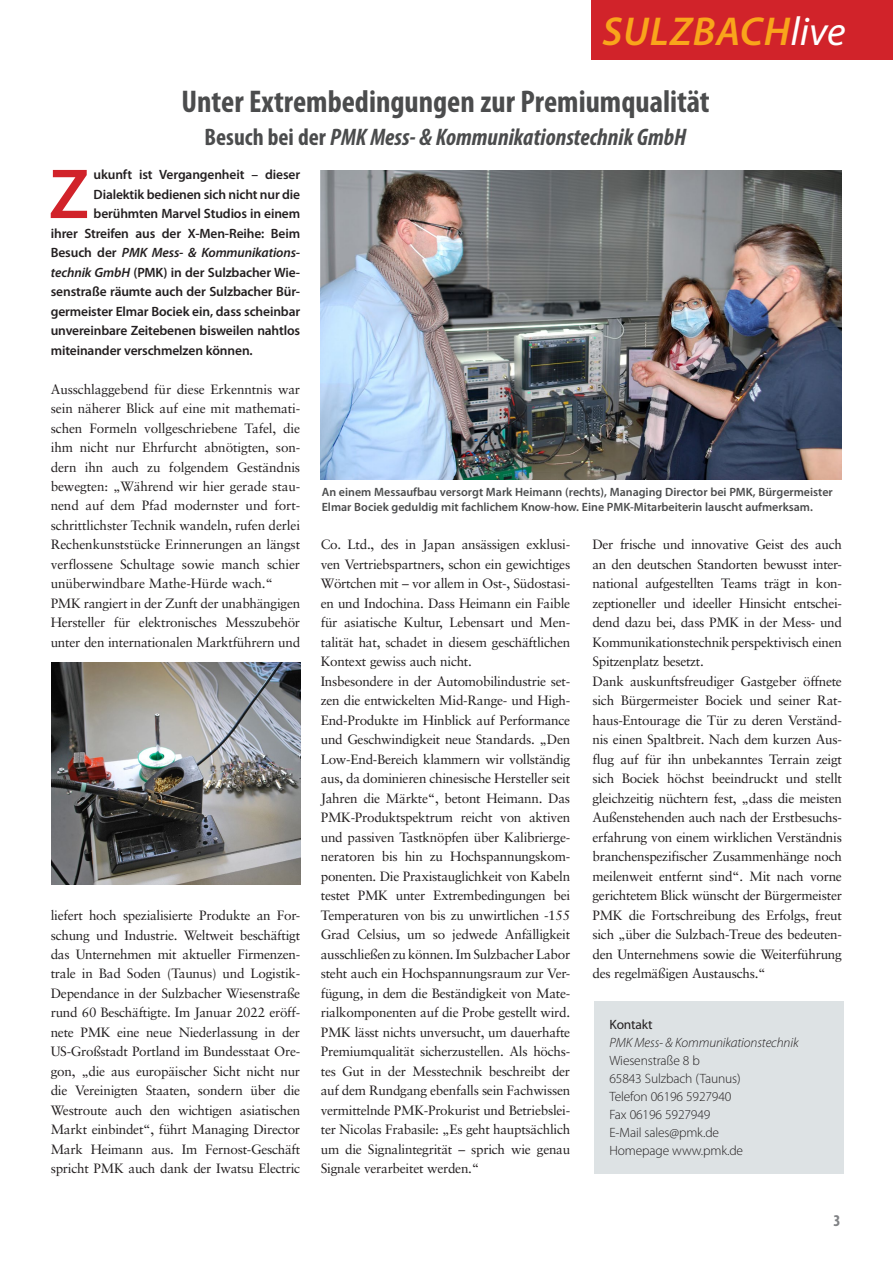
<style>
.page{position:relative;width:893px;height:1263px;background:#fff}
.page>*{position:absolute;margin:0;border:0;box-sizing:border-box;transform-origin:0 0}
.t1{font:600 71.4px "Myriad Pro";color:#d1232a}
.t2{font:italic 600 40.5px "Myriad Pro";letter-spacing:.02em;color:#f9a51b}
.t3{font:700 condensed 31.5px "Myriad Pro";color:#4b4c4d}
.t4{font:italic 700 condensed 24px "Myriad Pro";color:#4b4c4d}
.t5{font:700 condensed 16.5px "Myriad Pro";color:#808285}
.t6{font:13.5px/19.5px "Sabon";letter-spacing:-.02em;color:#231f20}
.t7{font:600 13.5px "Myriad Pro";letter-spacing:-.01em;color:#231f20}
.t8{font:300 13.5px/18px "Myriad Pro";letter-spacing:-.01em;color:#231f20}
.t9{font:italic 600 13.5px "Myriad Pro";letter-spacing:-.01em;color:#231f20}
.t10{font:italic 300 13.5px "Myriad Pro";letter-spacing:-.01em;color:#231f20}
.t11{font:13.5px "Myriad Pro";letter-spacing:-.01em;color:#231f20}
.t12{font:600 12px/15px "Myriad Pro";color:#4b4c4d}
.s1{font-weight:400;color:#fff}
.s2{font-style:normal}
.s3{font-style:italic}
</style>
<div class="page">
<div style="left:591px;top:0;width:302px;height:59px;background:#d1232a"></div>
<div style="left:594px;top:1001px;width:250px;height:173px;background:#dde2e4"></div>
<img style="left:321px;top:170px;width:521px;height:310px">
<img style="left:51px;top:662px;width:249px;height:223px">
<h2 class="t2" style="left:603px;top:6px;width:244px">SULZBACH<span class="s1">live</span></h2>
<h3 class="t3" style="left:181px;top:84px;width:530px">Unter Extrembedingungen zur Premiumqualität</h3>
<h3 class="t4" style="left:205px;top:122px;width:483px"><span class="s2">Besuch bei der</span> PMK Mess- &amp; Kommunikationstechnik GmbH</h3>
<h1 class="t1" style="left:49px;top:149px;width:42px">Z</h1>
<p class="t7" style="left:94px;top:166px;width:208px">ukunft ist Vergangenheit – dieser</p>
<p class="t7" style="left:94px;top:185px;width:208px">Dialektik bedienen sich nicht nur die</p>
<p class="t7" style="left:94px;top:205px;width:208px">berühmten Marvel Studios in einem</p>
<p class="t7" style="left:51px;top:224px;width:251px">ihrer Streifen aus der X-Men-Reihe: Beim</p>
<p class="t9" style="left:51px;top:244px;width:251px"><span class="s2">Besuch der</span> PMK Mess- &amp; Kommunikations-</p>
<p class="t7" style="left:51px;top:263px;width:251px"><span class="s3">technik GmbH</span> (PMK) in der Sulzbacher Wie-</p>
<p class="t7" style="left:51px;top:283px;width:251px">senstraße räumte auch der Sulzbacher Bür-</p>
<p class="t7" style="left:51px;top:302px;width:251px">germeister Elmar Bociek ein, dass scheinbar</p>
<p class="t7" style="left:51px;top:322px;width:251px">unvereinbare Zeitebenen bisweilen nahtlos</p>
<p class="t7" style="left:51px;top:341px;width:204px">miteinander verschmelzen können.</p>
<p class="t6" style="left:51px;top:379px;width:251px">Ausschlaggebend für diese Erkenntnis war sein näherer Blick auf eine mit mathemati&shy;schen Formeln vollgeschriebene Tafel, die ihm nicht nur Ehrfurcht abnötigten, son&shy;dern ihn auch zu folgendem Geständnis bewegten: „Während wir hier gerade stau&shy;nend auf dem Pfad modernster und fort&shy;schrittlichster Technik wandeln, rufen derlei Rechenkunststücke Erinnerungen an längst verflossene Schultage sowie manch schier unüberwindbare Mathe-Hürde wach.“ PMK rangiert in der Zunft der unabhängigen Hersteller für elektronisches Messzubehör unter den internationalen Marktführern und</p>
<p class="t6" style="left:51px;top:905px;width:251px;text-align:justify">liefert hoch spezialisierte Produkte an For&shy;schung und Industrie. Weltweit beschäftigt das Unternehmen mit aktueller Firmenzen&shy;trale in Bad Soden (Taunus) und Logistik-Dependance in der Sulzbacher Wiesenstraße rund 60 Beschäftigte. Im Januar 2022 eröff&shy;nete PMK eine neue Niederlassung in der US-Großstadt Portland im Bundesstaat Ore&shy;gon, „die aus europäischer Sicht nicht nur die Vereinigten Staaten, sondern über die Westroute auch den wichtigen asiatischen Markt einbindet“, führt Managing Director Mark Heimann aus. Im Fernost-Geschäft spricht PMK auch dank der Iwatsu Electric</p>
<p class="t12" style="left:322px;top:484px;width:513px">An einem Messaufbau versorgt Mark Heimann (rechts), Managing Director bei PMK, Bürgermeister<br>Elmar Bociek geduldig mit fachlichem Know-how. Eine PMK-Mitarbeiterin lauscht aufmerksam.</p>
<p class="t6" style="left:321px;top:535px;width:251px">Co. Ltd., des in Japan ansässigen exklusi&shy;ven Vertriebspartners, schon ein gewichtiges Wörtchen mit – vor allem in Ost-, Südostasi&shy;en und Indochina. Dass Heimann ein Faible für asiatische Kultur, Lebensart und Men&shy;talität hat, schadet in diesem geschäftlichen Kontext gewiss auch nicht.<br>Insbesondere in der Automobilindustrie set&shy;zen die entwickelten Mid-Range- und High-End-Produkte im Hinblick auf Performance und Geschwindigkeit neue Standards. „Den Low-End-Bereich klammern wir vollständig aus, da dominieren chinesische Hersteller seit Jahren die Märkte“, betont Heimann. Das PMK-Produktspektrum reicht von aktiven und passiven Tastknöpfen über Kalibrierge&shy;neratoren bis hin zu Hochspannungskom&shy;ponenten. Die Praxistauglichkeit von Kabeln testet PMK unter Extrembedingungen bei Temperaturen von bis zu unwirtlichen -155<br>Grad Celsius, um so jedwede Anfälligkeit ausschließen zu können. Im Sulzbacher Labor steht auch ein Hochspannungsraum zur Ver&shy;fügung, in dem die Beständigkeit von Mate&shy;rialkomponenten auf die Probe gestellt wird.<br>PMK lässt nichts unversucht, um dauerhafte Premiumqualität sicherzustellen. Als höchs&shy;tes Gut in der Messtechnik beschreibt der auf dem Rundgang ebenfalls sein Fachwissen vermittelnde PMK-Prokurist und Betriebslei&shy;ter Nicolas Frabasile: „Es geht hauptsächlich um die Signalintegrität – sprich wie genau Signale verarbeitet werden.“</p>
<p class="t6" style="left:592px;top:535px;width:251px">Der frische und innovative Geist des auch an den deutschen Standorten bewusst inter&shy;national aufgestellten Teams trägt in kon&shy;zeptioneller und ideeller Hinsicht entschei&shy;dend dazu bei, dass PMK in der Mess- und Kommunikationstechnik perspektivisch einen Spitzenplatz besetzt.<br>Dank auskunftsfreudiger Gastgeber öffnete sich Bürgermeister Bociek und seiner Rat&shy;haus-Entourage die Tür zu deren Verständ&shy;nis einen Spaltbreit. Nach dem kurzen Aus&shy;flug auf für ihn unbekanntes Terrain zeigt sich Bociek höchst beeindruckt und stellt gleichzeitig nüchtern fest, „dass die meisten Außenstehenden auch nach der Erstbesuchs&shy;erfahrung von einem wirklichen Verständnis branchenspezifischer Zusammenhänge noch meilenweit entfernt sind“. Mit nach vorne gerichtetem Blick wünscht der Bürgermeister PMK die Fortschreibung des Erfolgs, freut sich „über die Sulzbach-Treue des bedeuten&shy;den Unternehmens sowie die Weiterführung des regelmäßigen Austauschs.“</p>
<p class="t11" style="left:609px;top:1016px;width:45px">Kontakt</p>
<p class="t10" style="left:609px;top:1035px;width:191px">PMK Mess- &amp; Kommunikationstechnik</p>
<p class="t8" style="left:609px;top:1052px;width:135px">Wiesenstraße 8 b<br>65843 Sulzbach (Taunus)<br>Telefon 06196 5927940<br>Fax 06196 5927949<br>E-Mail sales@pmk.de<br>Homepage www.pmk.de</p>
<p class="t5" style="left:833px;top:1211px;width:9px">3</p>
</div>
